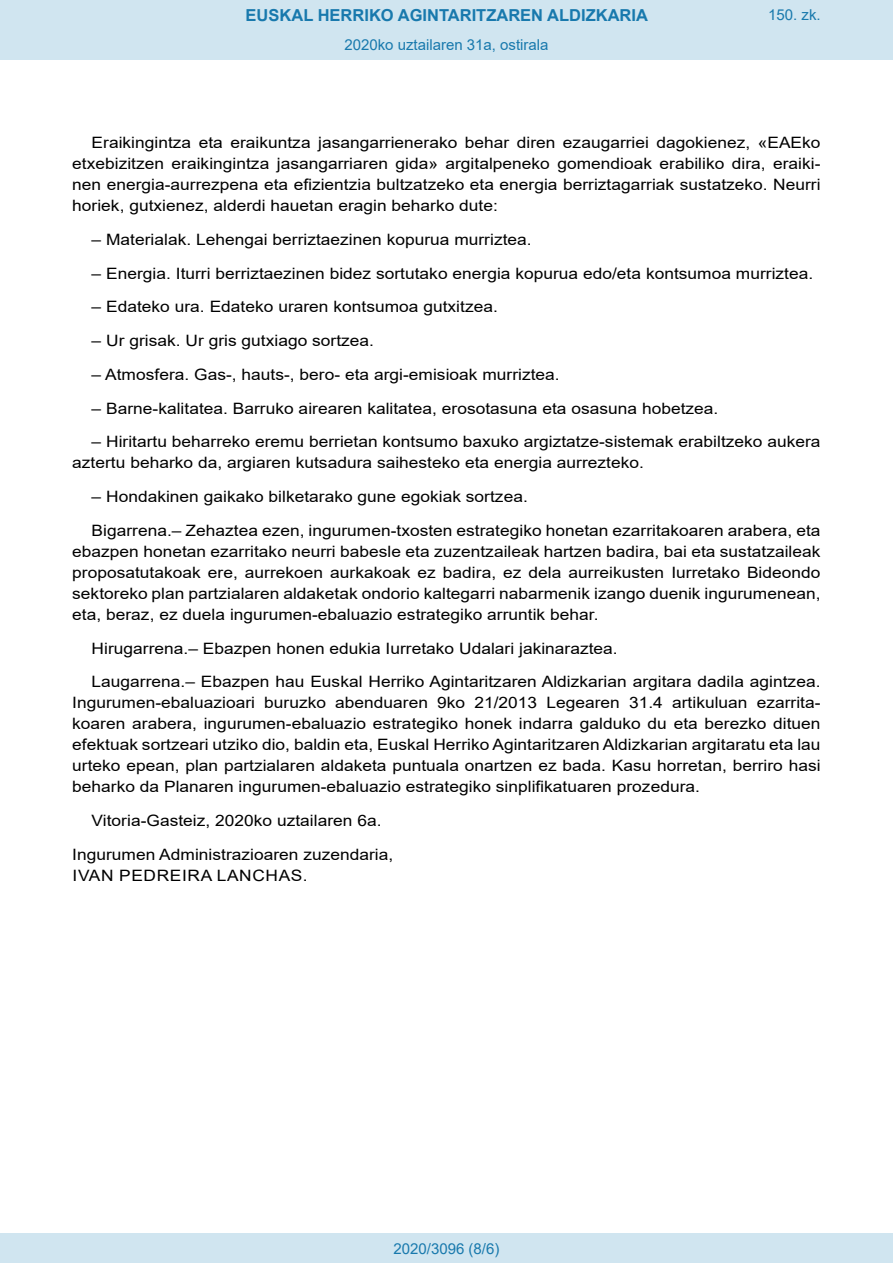
<style>
.page{position:relative;width:893px;height:1263px;background:#fff}
.page>*{position:absolute;margin:0;border:0;box-sizing:border-box;transform-origin:0 0}
.t1{font:700 16.5px "Arial";color:#1879ad}
.BOPVDetalle{font:15.6px/21px "Arial";color:#000;text-align:justify;scale:1.11 1}
.BOPVFirmaPuesto{font:15.6px "Arial";color:#000;scale:1.11 1}
.BOPVFirmaLugFec{font:15.6px "Arial";color:#000;scale:1.11 1}
.BOPVFirmaNombre{font:15.6px "Arial";letter-spacing:.035em;color:#000;scale:1.11 1}
.Paginacion_Centro{font:15px "Arial";color:#1879ad}
</style>
<div class="page">
<div style="left:0;top:0;width:893px;height:60px;background:#d0e5f0"></div>
<div style="left:0;top:1233px;width:893px;height:30px;background:#d0e5f0"></div>
<p class="t1" style="left:246px;top:3px;width:404px">EUSKAL HERRIKO AGINTARITZAREN ALDIZKARIA</p>
<p class="Paginacion_Centro" style="left:344px;top:35px;width:206px">2020ko uztailaren 31a, ostirala</p>
<p class="Paginacion_Centro" style="left:768px;top:5px;width:54px">150. zk.</p>
<p class="BOPVDetalle" style="left:72px;top:132px;width:676px;text-indent:19px">Eraikingintza eta eraikuntza jasangarrienerako behar diren ezaugarriei dagokienez, «EAEko etxebizitzen eraikingintza jasangarriaren gida» argitalpeneko gomendioak erabiliko dira, eraiki&shy;nen energia-aurrezpena eta efizientzia bultzatzeko eta energia berriztagarriak sustatzeko. Neurri horiek, gutxienez, alderdi hauetan eragin beharko dute:</p>
<p class="BOPVDetalle" style="left:92px;top:229px;width:398px">– Materialak. Lehengai berriztaezinen kopurua murriztea.</p>
<p class="BOPVDetalle" style="left:92px;top:263px;width:652px">– Energia. Iturri berriztaezinen bidez sortutako energia kopurua edo/eta kontsumoa murriztea.</p>
<p class="BOPVDetalle" style="left:92px;top:296px;width:367px">– Edateko ura. Edateko uraren kontsumoa gutxitzea.</p>
<p class="BOPVDetalle" style="left:92px;top:330px;width:256px">– Ur grisak. Ur gris gutxiago sortzea.</p>
<p class="BOPVDetalle" style="left:92px;top:364px;width:423px">– Atmosfera. Gas-, hauts-, bero- eta argi-emisioak murriztea.</p>
<p class="BOPVDetalle" style="left:92px;top:398px;width:566px">– Barne-kalitatea. Barruko airearen kalitatea, erosotasuna eta osasuna hobetzea.</p>
<p class="BOPVDetalle" style="left:72px;top:431px;width:676px;text-indent:19px">– Hiritartu beharreko eremu berrietan kontsumo baxuko argiztatze-sistemak erabiltzeko aukera aztertu beharko da, argiaren kutsadura saihesteko eta energia aurrezteko.</p>
<p class="BOPVDetalle" style="left:92px;top:486px;width:394px">– Hondakinen gaikako bilketarako gune egokiak sortzea.</p>
<p class="BOPVDetalle" style="left:72px;top:520px;width:676px;text-indent:19px">Bigarrena.– Zehaztea ezen, ingurumen-txosten estrategiko honetan ezarritakoaren arabera, eta ebazpen honetan ezarritako neurri babesle eta zuzentzaileak hartzen badira, bai eta sustatzaileak proposatutakoak ere, aurrekoen aurkakoak ez badira, ez dela aurreikusten Iurretako Bideondo sektoreko plan partzialaren aldaketak ondorio kaltegarri nabarmenik izango duenik ingurumenean, eta, beraz, ez duela ingurumen-ebaluazio estrategiko arruntik behar.</p>
<p class="BOPVDetalle" style="left:92px;top:638px;width:475px">Hirugarrena.– Ebazpen honen edukia Iurretako Udalari jakinaraztea.</p>
<p class="BOPVDetalle" style="left:72px;top:671px;width:676px;text-indent:19px">Laugarrena.– Ebazpen hau Euskal Herriko Agintaritzaren Aldizkarian argitara dadila agintzea.<br>Ingurumen-ebaluazioari buruzko abenduaren 9ko 21/2013 Legearen 31.4 artikuluan ezarrita&shy;koaren arabera, ingurumen-ebaluazio estrategiko honek indarra galduko du eta berezko dituen efektuak sortzeari utziko dio, baldin eta, Euskal Herriko Agintaritzaren Aldizkarian argitaratu eta lau urteko epean, plan partzialaren aldaketa puntuala onartzen ez bada. Kasu horretan, berriro hasi beharko da Planaren ingurumen-ebaluazio estrategiko sinplifikatuaren prozedura.</p>
<p class="BOPVFirmaLugFec" style="left:92px;top:810px;width:263px">Vitoria-Gasteiz, 2020ko uztailaren 6a.</p>
<p class="BOPVFirmaPuesto" style="left:72px;top:844px;width:291px">Ingurumen Administrazioaren zuzendaria,</p>
<p class="BOPVFirmaNombre" style="left:73px;top:865px;width:213px">IVAN PEDREIRA LANCHAS.</p>
<p class="Paginacion_Centro" style="left:393px;top:1238px;width:107px">2020/3096 (8/6)</p>
</div>
